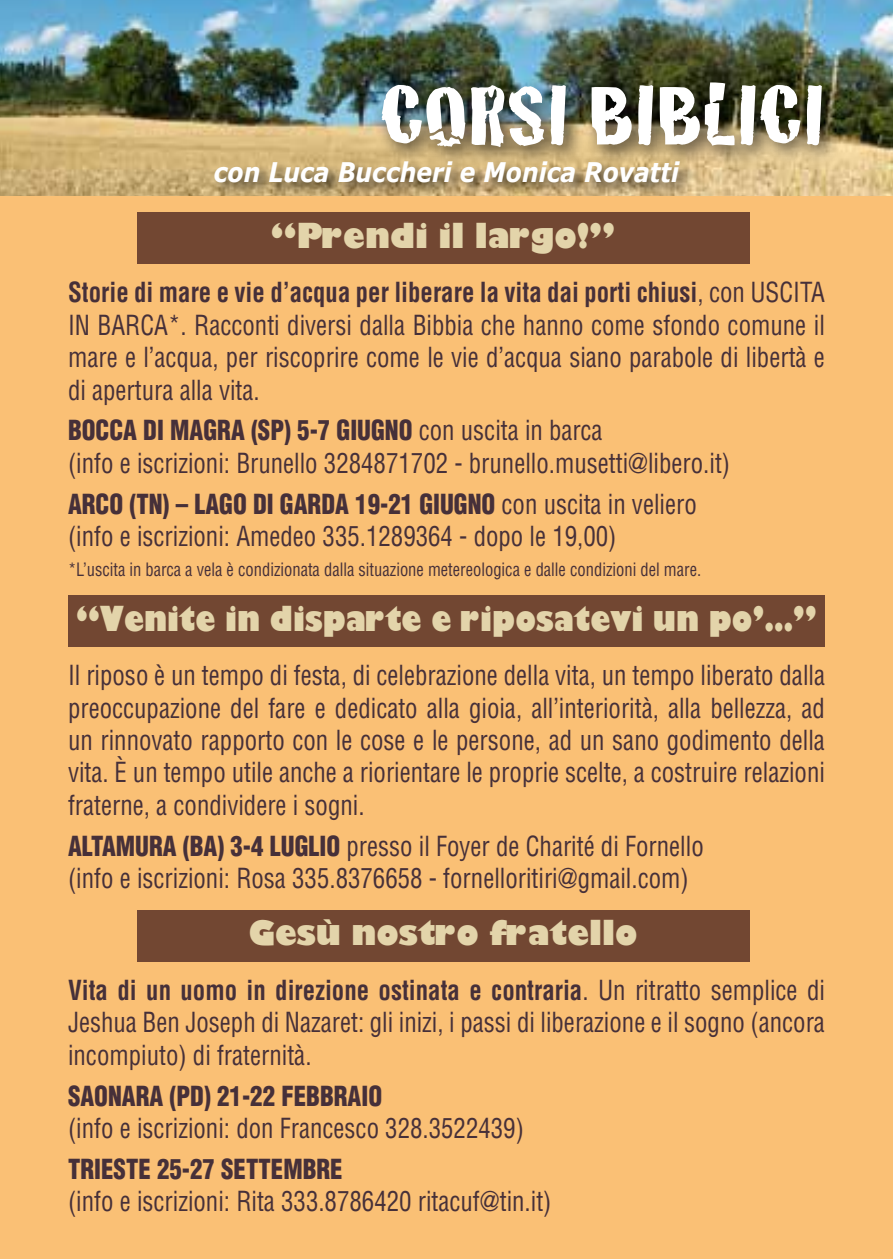
<style>
.page{position:relative;width:893px;height:1259px;background:#fac075}
.page>*{position:absolute;margin:0;border:0;box-sizing:border-box;transform-origin:0 0}
.t1{font:90px "Cracked";letter-spacing:-.01em;color:#fff;scale:1.2 1}
.t2{font:800 33.6px "Gill Sans";color:#e3d4aa;scale:.86 1}
.t3{font:800 33.6px "Gill Sans";color:#e3d4aa;scale:.93 1}
.t4{font:condensed 27px/32.4px "Helvetica";color:#463039;text-align:justify;scale:.92 1}
.t5{font:900 condensed 27px "Helvetica";color:#463039;scale:.92 1}
.t6{font:italic 700 27px "Verdana";color:#fff;scale:.87 1}
.t7{font:condensed 18px "Helvetica";color:#463039;scale:.92 1}
.s1{font-weight:700}
.s2{font-weight:900}
</style>
<div class="page">
<img style="left:0;top:0;width:893px;height:196px">
<div style="left:137px;top:213px;width:612px;height:51px;background:#724732"></div>
<div style="left:68px;top:595px;width:757px;height:51px;background:#724732"></div>
<div style="left:137px;top:910px;width:612px;height:51px;background:#724732"></div>
<div style="left:372px;top:73px;width:471px;height:95px;background:#000;opacity:.75"></div>
<div style="left:212px;top:158px;width:482px;height:39px;background:#000;opacity:.6"></div>
<h1 class="t1" style="left:379px;top:44px;width:373px">CORSI BIBLICI</h1>
<p class="t6" style="left:214px;top:155px;width:536px">con Luca Buccheri e Monica Rovatti</p>
<p class="t3" style="left:271px;top:209px;width:372px">“Prendi il largo!”</p>
<p class="t4" style="left:68px;top:276px;width:824px"><span class="s1">Storie di mare e vie d’acqua per liberare la vita dai porti chiusi</span>, con USCITA IN BARCA*. Racconti diversi dalla Bibbia che hanno come sfondo comune il mare e l’acqua, per riscoprire come le vie d’acqua siano parabole di libertà e di apertura alla vita.</p>
<p class="t4" style="left:68px;top:414px;width:721px"><span class="s2">BOCCA DI MAGRA (SP) 5-7 GIUGNO</span> con uscita in barca<br>(info e iscrizioni: Brunello 3284871702 - brunello.musetti@libero.it)</p>
<p class="t4" style="left:68px;top:487px;width:685px"><span class="s2">ARCO (TN) – LAGO DI GARDA 19-21 GIUGNO</span> con uscita in veliero (info e iscrizioni: Amedeo 335.1289364 - dopo le 19,00)</p>
<p class="t7" style="left:68px;top:558px;width:690px">*L’uscita in barca a vela è condizionata dalla situazione metereologica e dalle condizioni del mare.</p>
<p class="t2" style="left:76px;top:592px;width:863px">“Venite in disparte e riposatevi un po’…”</p>
<p class="t4" style="left:68px;top:659px;width:824px">Il riposo è un tempo di festa, di celebrazione della vita, un tempo liberato dalla preoccupazione del fare e dedicato alla gioia, all’interiorità, alla bellezza, ad un rinnovato rapporto con le cose e le persone, ad un sano godimento della vita. È un tempo utile anche a riorientare le proprie scelte, a costruire relazioni fraterne, a condividere i sogni.</p>
<p class="t4" style="left:68px;top:829px;width:692px"><span class="s2">ALTAMURA (BA) 3-4 LUGLIO</span> presso il Foyer de Charité di Fornello (info e iscrizioni: Rosa 335.8376658 - fornelloritiri@gmail.com)</p>
<p class="t3" style="left:248px;top:906px;width:420px">Gesù nostro fratello</p>
<p class="t4" style="left:68px;top:973px;width:824px"><span class="s1">Vita di un uomo in direzione ostinata e contraria</span>. Un ritratto semplice di Jeshua Ben Joseph di Nazaret: gli inizi, i passi di liberazione e il sogno (ancora incompiuto) di fraternità.</p>
<p class="t5" style="left:68px;top:1078px;width:343px">SAONARA (PD) 21-22 FEBBRAIO</p>
<p class="t4" style="left:68px;top:1111px;width:497px">(info e iscrizioni: don Francesco 328.3522439)</p>
<p class="t5" style="left:68px;top:1152px;width:300px">TRIESTE 25-27 SETTEMBRE</p>
<p class="t4" style="left:68px;top:1185px;width:527px">(info e iscrizioni: Rita 333.8786420 ritacuf@tin.it)</p>
</div>
